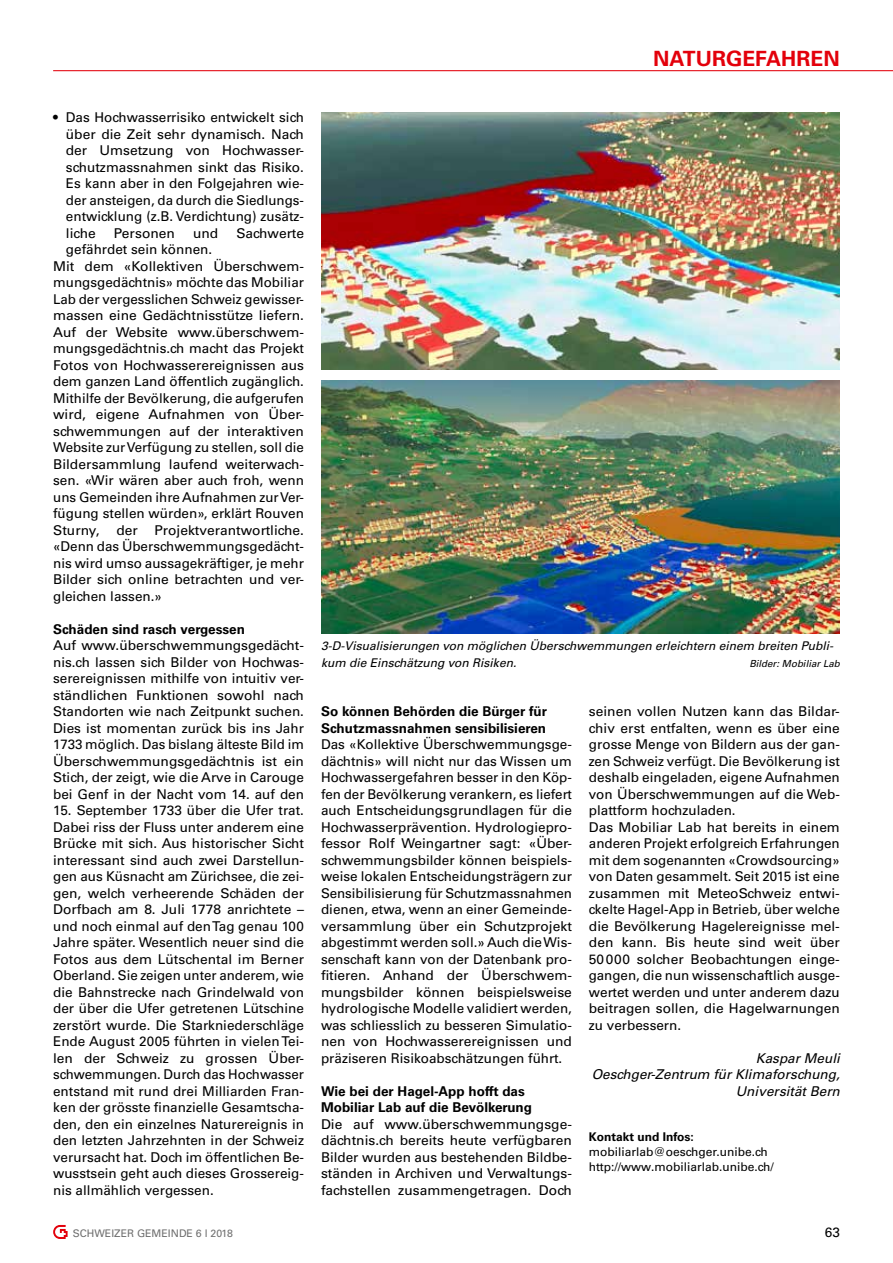
<style>
.page{position:relative;width:893px;height:1263px;background:#fff}
.page>*{position:absolute;margin:0;border:0;box-sizing:border-box;transform-origin:0 0}
.t1{font:700 21px "Univers LT Std";color:#e3000b}
.t2{font:13.5px/16.5px "Univers LT Std";color:#000;text-align:justify}
.t3{font:700 13.5px/16.5px "Univers LT Std";color:#000}
.t4{font:italic 13.5px/16.5px "Univers LT Std";color:#000;text-align:right}
.t5{font:italic 12px/16.5px "Univers LT Std";color:#000}
.t6{font:12px/15px "Univers LT Std";color:#000}
.t7{font:700 12px "Univers LT Std";color:#000}
.t8{font:10.5px "Univers LT Std";color:#6e6e6e}
.t9{font:italic 9.75px "Univers LT Std";color:#000}
</style>
<div class="page">
<hr style="left:53px;top:70px;width:840px;height:1px;background:#e3000b">
<svg style="left:53px;top:1225px;width:15px;height:14px"></svg>
<img style="left:321px;top:112px;width:519px;height:258px">
<img style="left:321px;top:381px;width:519px;height:253px">
<h1 class="t1" style="left:653px;top:46px;width:188px">NATURGEFAHREN</h1>
<p class="t2" style="left:66px;top:109px;width:240px;text-indent:-13px">• Das Hochwasserrisiko entwickelt sich über die Zeit sehr dynamisch. Nach der Umsetzung von Hochwasser&shy;schutzmassnahmen sinkt das Risiko.<br>Es kann aber in den Folgejahren wie&shy;der ansteigen, da durch die Siedlungs&shy;entwicklung (z.B. Verdichtung) zusätz&shy;liche</p>
<p class="t2" style="left:114px;top:225px;width:63px">Personen</p>
<p class="t2" style="left:193px;top:225px;width:27px">und</p>
<p class="t2" style="left:236px;top:225px;width:69px">Sachwerte</p>
<p class="t2" style="left:53px;top:241px;width:252px;text-align:left;text-indent:13px">gefährdet sein können.<br>Mit dem «Kollektiven Überschwem&shy;mungsgedächtnis» möchte das Mobiliar Lab der vergesslichen Schweiz gewisser&shy;massen eine Gedächtnisstütze liefern.<br>Auf der Website www.überschwem&shy;mungsgedächtnis.ch macht das Projekt Fotos von Hochwasserereignissen aus dem ganzen Land öffentlich zugänglich.<br>Mithilfe der Bevölkerung, die aufgerufen wird, eigene Aufnahmen von Über&shy;schwemmungen auf der interaktiven Website zur Verfügung zu stellen, soll die Bildersammlung laufend weiterwach&shy;sen. «Wir wären aber auch froh, wenn uns Gemeinden ihre Aufnahmen zur Ver&shy;fügung stellen würden», erklärt Rouven Sturny, der Projektverantwortliche. «Denn das Überschwemmungsgedächt&shy;nis wird umso aussagekräftiger, je mehr Bilder sich online betrachten und ver&shy;gleichen lassen.»</p>
<p class="t3" style="left:53px;top:621px;width:193px">Schäden sind rasch vergessen</p>
<p class="t2" style="left:53px;top:637px;width:252px">Auf www.überschwemmungsgedächt&shy;nis.ch lassen sich Bilder von Hochwas&shy;serereignissen mithilfe von intuitiv ver&shy;ständlichen Funktionen sowohl nach Standorten wie nach Zeitpunkt suchen.<br>Dies ist momentan zurück bis ins Jahr 1733 möglich. Das bislang älteste Bild im Überschwemmungsgedächtnis ist ein Stich, der zeigt, wie die Arve in Carouge bei Genf in der Nacht vom 14. auf den</p>
<p class="t2" style="left:53px;top:802px;width:252px">15. September 1733 über die Ufer trat.<br>Dabei riss der Fluss unter anderem eine Brücke mit sich. Aus historischer Sicht interessant sind auch zwei Darstellun&shy;gen aus Küsnacht am Zürichsee, die zei&shy;gen, welch verheerende Schäden der Dorfbach am 8. Juli 1778 anrichtete – und noch einmal auf den Tag genau 100<br>Jahre später. Wesentlich neuer sind die Fotos aus dem Lütschental im Berner Oberland. Sie zeigen unter anderem, wie die Bahnstrecke nach Grindelwald von der über die Ufer getretenen Lütschine zerstört wurde. Die Starkniederschläge Ende August 2005 führten in vielen Tei&shy;len der Schweiz zu grossen Über&shy;schwemmungen. Durch das Hochwasser entstand mit rund drei Milliarden Fran&shy;ken der grösste finanzielle Gesamtscha&shy;den, den ein einzelnes Naturereignis in den letzten Jahrzehnten in der Schweiz verursacht hat. Doch im öffentlichen Be&shy;wusstsein geht auch dieses Grossereig&shy;nis allmählich vergessen.</p>
<p class="t5" style="left:321px;top:638px;width:514px">3-D-Visualisierungen von möglichen Überschwemmungen erleichtern einem breiten Publi&shy;kum die Einschätzung von Risiken.</p>
<p class="t9" style="left:749px;top:657px;width:92px">Bilder: Mobiliar Lab</p>
<p class="t3" style="left:321px;top:703px;width:227px">So können Behörden die Bürger für<br>Schutzmassnahmen sensibilisieren</p>
<p class="t2" style="left:321px;top:736px;width:252px">Das «Kollektive Überschwemmungsge&shy;dächtnis» will nicht nur das Wissen um Hochwassergefahren besser in den Köp&shy;fen der Bevölkerung verankern, es liefert auch Entscheidungsgrundlagen für die Hochwasserprävention. Hydrologiepro&shy;fessor Rolf Weingartner sagt: «Über&shy;schwemmungsbilder können beispiels&shy;weise lokalen Entscheidungsträgern zur Sensibilisierung für Schutzmassnahmen dienen, etwa, wenn an einer Gemeinde&shy;versammlung über ein Schutzprojekt abgestimmt werden soll.» Auch die Wis&shy;senschaft kann von der Datenbank pro&shy;fitieren. Anhand der Überschwem&shy;mungsbilder können beispielsweise hydrologische Modelle validiert werden, was schliesslich zu besseren Simulatio&shy;nen von Hochwasserereignissen und präziseren Risikoabschätzungen führt.</p>
<p class="t3" style="left:321px;top:1083px;width:213px">Wie bei der Hagel-App hofft das<br>Mobiliar Lab auf die Bevölkerung</p>
<p class="t2" style="left:321px;top:1116px;width:252px">Die auf www.überschwemmungsge&shy;dächtnis.ch bereits heute verfügbaren Bilder wurden aus bestehenden Bildbe&shy;ständen in Archiven und Verwaltungs&shy;fachstellen zusammengetragen. Doch</p>
<p class="t2" style="left:589px;top:703px;width:252px;text-align:left">seinen vollen Nutzen kann das Bildar&shy;chiv erst entfalten, wenn es über eine grosse Menge von Bildern aus der gan&shy;zen Schweiz verfügt. Die Bevölkerung ist deshalb eingeladen, eigene Aufnahmen von Überschwemmungen auf die Web&shy;plattform hochzuladen.<br>Das Mobiliar Lab hat bereits in einem anderen Projekt erfolgreich Erfahrungen mit dem sogenannten «Crowdsourcing» von Daten gesammelt. Seit 2015 ist eine zusammen mit MeteoSchweiz entwi&shy;ckelte Hagel-App in Betrieb, über welche die Bevölkerung Hagelereignisse mel&shy;den kann. Bis heute sind weit über 50000 solcher Beobachtungen einge&shy;gangen, die nun wissenschaftlich ausge&shy;wertet werden und unter anderem dazu beitragen sollen, die Hagelwarnungen zu verbessern.</p>
<p class="t4" style="left:592px;top:1050px;width:250px">Kaspar Meuli<br>Oeschger-Zentrum für Klimaforschung,<br>Universität Bern</p>
<p class="t7" style="left:589px;top:1129px;width:106px">Kontakt und Infos:</p>
<p class="t6" style="left:589px;top:1144px;width:186px">mobiliarlab@oeschger.unibe.ch http://www.mobiliarlab.unibe.ch/</p>
<p class="t8" style="left:73px;top:1227px;width:162px">SCHWEIZER GEMEINDE 6 l 2018</p>
<p class="t2" style="left:825px;top:1224px;width:17px">63</p>
</div>
